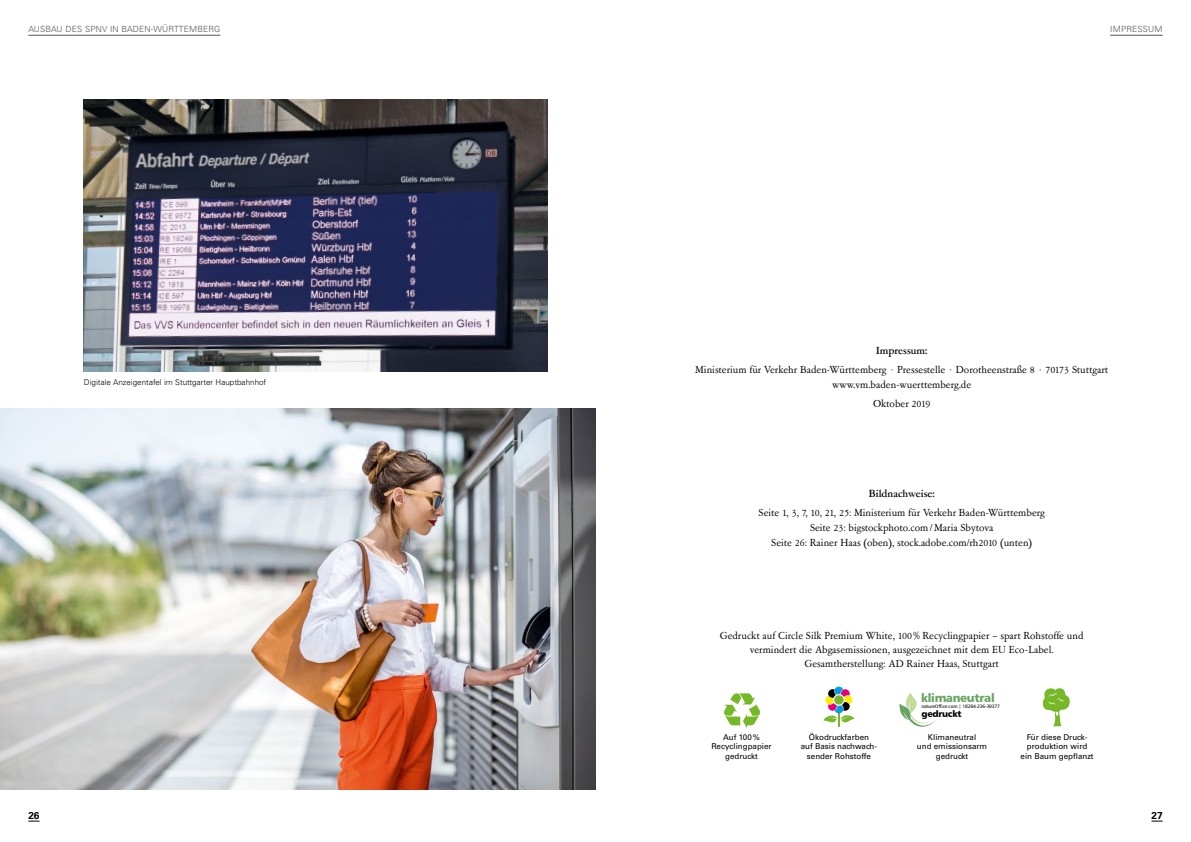
<style>
.page{position:relative;width:1191px;height:842px;background:#fff}
.page>*{position:absolute;margin:0;border:0;box-sizing:border-box;transform-origin:0 0}
.t1{font:11.8px "Humanist 777 BT Black B";letter-spacing:-.03em;color:#66a461}
.t2{font:11.5px/15px "Garamont Amst SBOP Rom";color:#000;text-align:center}
.t3{font:500 11.5px "Garamont Amst SBOP";color:#000}
.t4{font:700 10px "Univers";color:#000}
.t5{font:9.1px "Humanist 777 BT Black B";letter-spacing:-.03em;color:#000}
.t6{font:300 8.5px "Univers";letter-spacing:.02em;color:#565656}
.t7{font:8px/9.6px "Univers";color:#000;text-align:center}
.t8{font:300 8px "Univers";letter-spacing:.005em;color:#000}
.t9{font:4.8px "Humanist 777 BT Roman B";letter-spacing:-.03em;color:#000}
</style>
<div class="page">
<svg style="left:724px;top:693px;width:36px;height:35px"></svg>
<svg style="left:1042px;top:688px;width:27px;height:38px"></svg>
<svg style="left:823px;top:687px;width:31px;height:40px"></svg>
<svg style="left:899px;top:693px;width:36px;height:34px"></svg>
<hr style="left:1110px;top:35px;width:52px;height:1px;background:#565656">
<hr style="left:28px;top:35px;width:192px;height:1px;background:#565656">
<img style="left:84px;top:99px;width:463px;height:272px">
<img style="left:0;top:408px;width:595px;height:381px">
<p class="t6" style="left:28px;top:24px;width:193px">AUSBAU DES SPNV IN BADEN-WÜRTTEMBERG</p>
<p class="t6" style="left:1110px;top:24px;width:54px">IMPRESSUM</p>
<p class="t8" style="left:84px;top:377px;width:184px">Digitale Anzeigentafel im Stuttgarter Hauptbahnhof</p>
<p class="t3" style="left:876px;top:345px;width:53px">Impressum:</p>
<p class="t2" style="left:695px;top:362px;width:414px">Ministerium für Verkehr Baden-Württemberg · Pressestelle · Dorotheenstraße 8 · 70173 Stuttgart www.vm.baden-wuerttemberg.de</p>
<p class="t2" style="left:873px;top:396px;width:59px">Oktober 2019</p>
<p class="t3" style="left:869px;top:488px;width:67px">Bildnachweise:</p>
<p class="t2" style="left:758px;top:505px;width:288px">Seite 1, 3, 7, 10, 21, 25: Ministerium für Verkehr Baden-Württemberg<br>Seite 23: bigstockphoto.com/Maria Sbytova<br>Seite 26: Rainer Haas (oben), stock.adobe.com/rh2010 (unten)</p>
<p class="t2" style="left:720px;top:629px;width:365px;line-height:14px">Gedruckt auf Circle Silk Premium White, 100% Recyclingpapier – spart Rohstoffe und vermindert die Abgasemissionen, ausgezeichnet mit dem EU Eco-Label.<br>Gesamtherstellung: AD Rainer Haas, Stuttgart</p>
<p class="t1" style="left:921px;top:690px;width:75px">klimaneutral</p>
<p class="t9" style="left:921px;top:703px;width:80px">natureOffice.com | 18284-236-39377</p>
<p class="t5" style="left:921px;top:708px;width:42px">gedruckt</p>
<p class="t7" style="left:711px;top:732px;width:62px">Auf 100%<br>Recyclingpapier gedruckt</p>
<p class="t7" style="left:801px;top:732px;width:78px">Ökodruckfarben<br>auf Basis nachwach&shy;sender Rohstoffe</p>
<p class="t7" style="left:917px;top:732px;width:72px">Klimaneutral<br>und emissionsarm gedruckt</p>
<p class="t7" style="left:1020px;top:732px;width:74px">Für diese Druck&shy;produktion wird ein Baum gepflanzt</p>
<p class="t4" style="left:28px;top:809px;width:13px">26</p>
<p class="t4" style="left:1151px;top:809px;width:13px">27</p>
</div>
